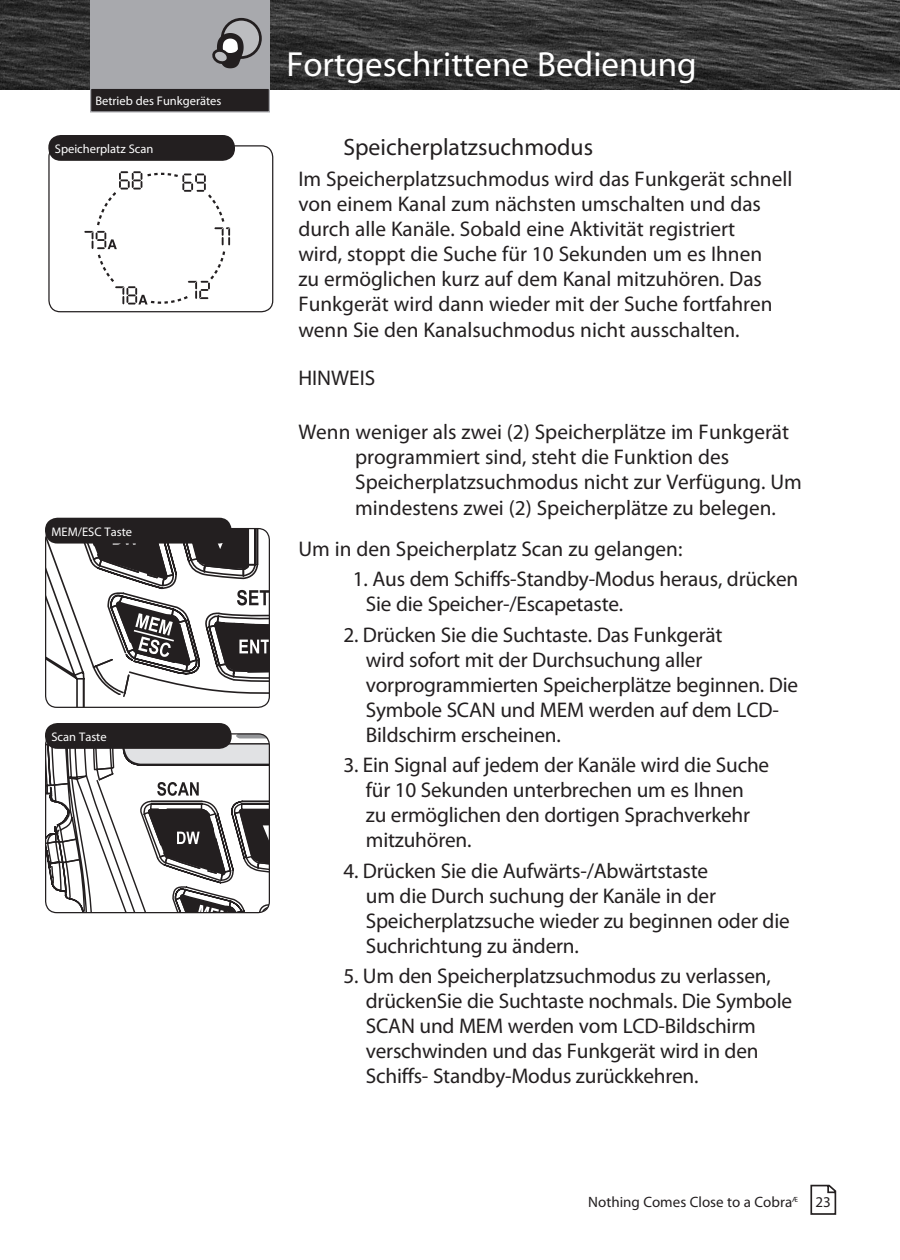
<style>
.page{position:relative;width:900px;height:1260px;background:#fff}
.page>*{position:absolute;margin:0;border:0;box-sizing:border-box;transform-origin:0 0}
.t1{font:35px "Myriad Pro";color:#fff}
.Body_Indented3{font:23.75px "Myriad Pro";color:#231f20}
.Step_Indented3{font:21.25px/25px "Myriad Pro";letter-spacing:-.01em;color:#231f20}
.Body_Condensed{font:21.25px/25.2px "Myriad Pro";color:#231f20}
.Body_Indented3-2{font:21.25px "Myriad Pro";color:#231f20}
.body{font:15px "Myriad Pro";color:#231f20}
.t2{font:12.5px "Myriad Pro";color:#fff}
.t3{font:7.5px "Myriad Pro";color:#231f20}
</style>
<div class="page">
<img style="left:0;top:0;width:900px;height:90px">
<div style="left:90px;top:0;width:180px;height:90px;background:#a8a9ad"></div>
<div style="left:91px;top:88px;width:178px;height:24px;background:#231f20"></div>
<div style="left:90px;top:88px;width:180px;height:24px;border:1px solid #a8a9ad"></div>
<div style="left:222px;top:19px;width:38px;height:39px;background:#bcbdc0;border-radius:50%"></div>
<div style="left:221px;top:18px;width:41px;height:41px;border:3px solid #231f20;border-radius:50%"></div>
<svg style="left:212px;top:33px;width:32px;height:35px"></svg>
<svg style="left:810px;top:1185px;width:26px;height:30px"></svg>
<svg style="left:84px;top:171px;width:146px;height:134px"></svg>
<div style="left:48px;top:145px;width:225px;height:167px;border:1px solid #231f20;border-radius:11px"></div>
<div style="left:48px;top:135px;width:187px;height:26px;background:#231f20;border-radius:12px"></div>
<svg style="left:46px;top:529px;width:223px;height:178px"></svg>
<div style="left:45px;top:528px;width:225px;height:180px;border:1px solid #231f20;border-radius:11px"></div>
<div style="left:45px;top:518px;width:187px;height:26px;background:#231f20;border-radius:12px"></div>
<svg style="left:46px;top:734px;width:223px;height:179px"></svg>
<div style="left:45px;top:733px;width:225px;height:180px;border:1px solid #231f20;border-radius:11px"></div>
<div style="left:45px;top:723px;width:187px;height:26px;background:#231f20;border-radius:12px"></div>
<p class="t2" style="left:95px;top:94px;width:146px">VHF Marine Radio Protocols</p>
<p class="t2" style="left:95px;top:94px;width:128px">Betrieb des Funkgerätes</p>
<p class="t2" style="left:55px;top:141px;width:100px">Speicherplatz Scan</p>
<p class="t2" style="left:52px;top:524px;width:82px">MEM/ESC Taste</p>
<p class="t2" style="left:52px;top:729px;width:57px">Scan Taste</p>
<p class="t1" style="left:286px;top:43px;width:412px">Fortgeschrittene Bedienung</p>
<p class="Body_Indented3" style="left:343px;top:133px;width:251px">Speicherplatzsuchmodus</p>
<p class="Body_Condensed" style="left:298px;top:166px;width:496px">Im Speicherplatzsuchmodus wird das Funkgerät schnell von einem Kanal zum nächsten umschalten und das durch alle Kanäle. Sobald eine Aktivität registriert<br>wird, stoppt die Suche für 10 Sekunden um es Ihnen<br>zu ermöglichen kurz auf dem Kanal mitzuhören. Das Funkgerät wird dann wieder mit der Suche fortfahren wenn Sie den Kanalsuchmodus nicht ausschalten.</p>
<p class="Body_Condensed" style="left:298px;top:365px;width:78px">HINWEIS</p>
<p class="Body_Condensed" style="left:355px;top:419px;width:448px;text-indent:-57px">Wenn weniger als zwei (2) Speicherplätze im Funkgerät programmiert sind, steht die Funktion des Speicherplatzsuchmodus nicht zur Verfügung. Um mindestens zwei (2) Speicherplätze zu belegen.</p>
<p class="Body_Indented3-2" style="left:298px;top:536px;width:386px">Um in den Speicherplatz Scan zu gelangen:</p>
<p class="Step_Indented3" style="left:366px;top:567px;width:434px;text-indent:-13px">1. Aus dem Schiffs-Standby-Modus heraus, drücken<br>Sie die Speicher-/Escapetaste.</p>
<p class="Step_Indented3" style="left:366px;top:622px;width:434px;text-indent:-22px">2. Drücken Sie die Suchtaste. Das Funkgerät<br>wird sofort mit der Durchsuchung aller vorprogrammierten Speicherplätze beginnen. Die Symbole SCAN und MEM werden auf dem LCD-Bildschirm erscheinen.</p>
<p class="Step_Indented3" style="left:366px;top:752px;width:405px;text-indent:-22px">3. Ein Signal auf jedem der Kanäle wird die Suche für 10 Sekunden unterbrechen um es Ihnen zu ermöglichen den dortigen Sprachverkehr mitzuhören.</p>
<p class="Step_Indented3" style="left:366px;top:858px;width:425px;text-indent:-22px">4. Drücken Sie die Aufwärts-/Abwärtstaste<br>um die Durch suchung der Kanäle in der Speicherplatzsuche wieder zu beginnen oder die Suchrichtung zu ändern.</p>
<p class="Step_Indented3" style="left:366px;top:963px;width:428px;text-indent:-22px">5. Um den Speicherplatzsuchmodus zu verlassen, drückenSie die Suchtaste nochmals. Die Symbole SCAN und MEM werden vom LCD-Bildschirm verschwinden und das Funkgerät wird in den Schiffs- Standby-Modus zurückkehren.</p>
<p class="body" style="left:588px;top:1192px;width:205px">Nothing Comes Close to a Cobra</p>
<p class="body" style="left:816px;top:1193px;width:17px">23</p>
<p class="t3" style="left:792px;top:1194px;width:7px">Æ</p>
</div>
